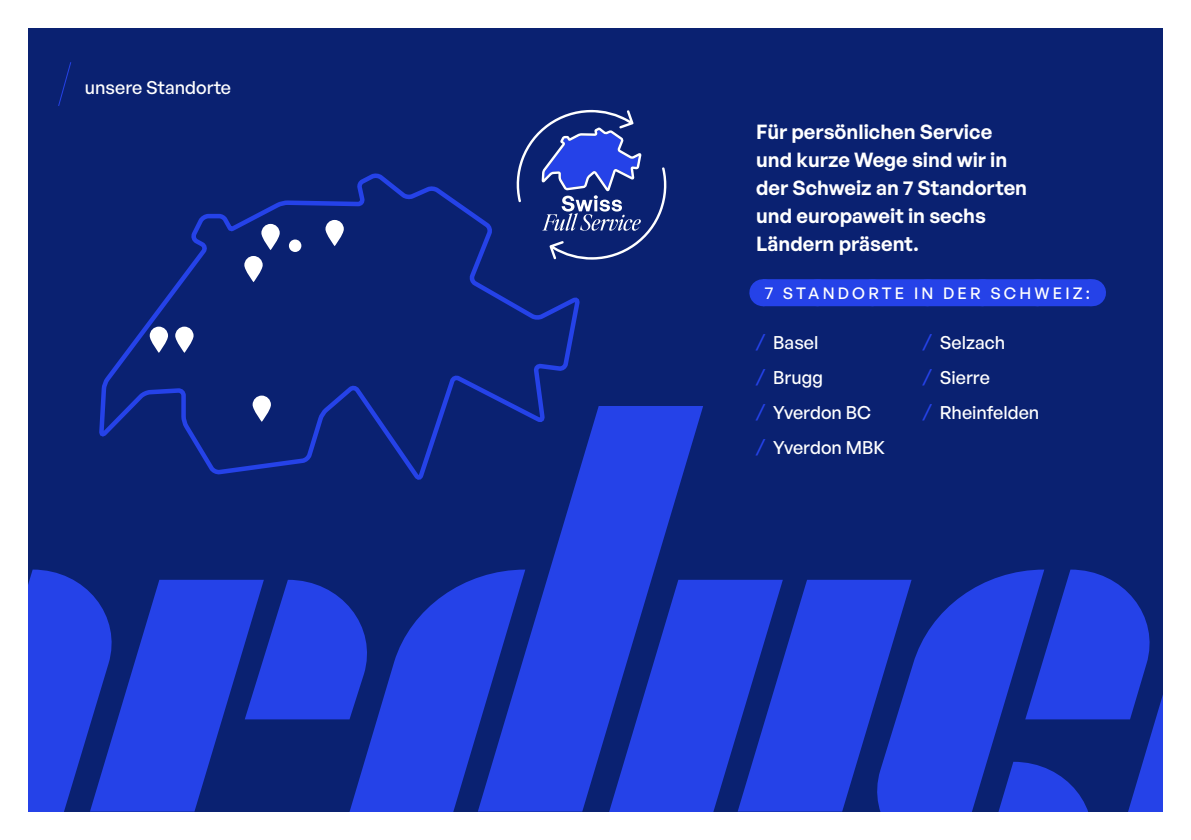
<style>
.page{position:relative;width:1191px;height:840px;background:#fff}
.page>*{position:absolute;margin:0;border:0;box-sizing:border-box;transform-origin:0 0}
.t1{font:600 20px "General Sans";color:#fff}
.t2{font:500 18px/35px "General Sans";color:#fff}
.t3{font:500 16px "General Sans";letter-spacing:.2em;color:#fff}
.s1{color:#2542e8}
</style>
<div class="page">
<div style="left:28px;top:28px;width:1134px;height:783px;background:#0a2171"></div>
<svg style="left:525px;top:406px;width:178px;height:405px;fill:#2542e8"></svg>
<svg style="left:28px;top:569px;width:62px;height:242px;background:#223edb"></svg>
<svg style="left:90px;top:579px;width:174px;height:232px;fill:#2542e8"></svg>
<svg style="left:549px;top:579px;width:188px;height:232px;fill:#2542e8"></svg>
<svg style="left:737px;top:579px;width:129px;height:232px;fill:#2542e8"></svg>
<svg style="left:290px;top:569px;width:235px;height:242px;fill:#2542e8"></svg>
<svg style="left:866px;top:579px;width:59px;height:232px;fill:#2542e8"></svg>
<svg style="left:245px;top:579px;width:133px;height:140px"></svg>
<svg style="left:925px;top:569px;width:237px;height:242px"></svg>
<div style="left:763px;top:279px;width:328px;height:27px;background:#2542e8"></div>
<svg style="left:820px;top:279px;width:244px;height:1px"></svg>
<svg style="left:1091px;top:279px;width:1px;height:27px"></svg>
<svg style="left:99px;top:173px;width:484px;height:311px"></svg>
<svg style="left:325px;top:220px;width:19px;height:26px"></svg>
<svg style="left:261px;top:224px;width:19px;height:26px"></svg>
<svg style="left:244px;top:256px;width:19px;height:26px"></svg>
<svg style="left:175px;top:326px;width:18px;height:26px"></svg>
<svg style="left:150px;top:326px;width:18px;height:26px"></svg>
<svg style="left:253px;top:395px;width:18px;height:26px"></svg>
<div style="left:289px;top:239px;width:12px;height:13px;background:#fff;border-radius:50%"></div>
<svg style="left:515px;top:109px;width:152px;height:150px"></svg>
<svg style="left:58px;top:62px;width:14px;height:44px"></svg>
<p class="t2" style="left:85px;top:70px;width:148px">unsere Standorte</p>
<p class="t1" style="left:756px;top:119px;width:237px">Für persönlichen Service</p>
<p class="t1" style="left:756px;top:147px;width:253px">und kurze Wege sind wir in</p>
<p class="t1" style="left:756px;top:175px;width:272px">der Schweiz an 7 Standorten</p>
<p class="t1" style="left:756px;top:203px;width:231px">und europaweit in sechs</p>
<p class="t1" style="left:756px;top:231px;width:164px">Ländern präsent.</p>
<p class="t3" style="left:764px;top:282px;width:327px">7 STANDORTE IN DER SCHWEIZ:</p>
<p class="t2" style="left:756px;top:324px;width:64px"><span class="s1">/</span> Basel</p>
<p class="t2" style="left:756px;top:359px;width:68px"><span class="s1">/</span> Brugg</p>
<p class="t2" style="left:756px;top:394px;width:116px"><span class="s1">/</span> Yverdon BC</p>
<p class="t2" style="left:756px;top:429px;width:130px"><span class="s1">/</span> Yverdon MBK</p>
<p class="t2" style="left:922px;top:324px;width:118px"><span class="s1">/</span> Selzach<br><span class="s1">/</span> Sierre<br><span class="s1">/</span> Rheinfelden</p>
</div>
